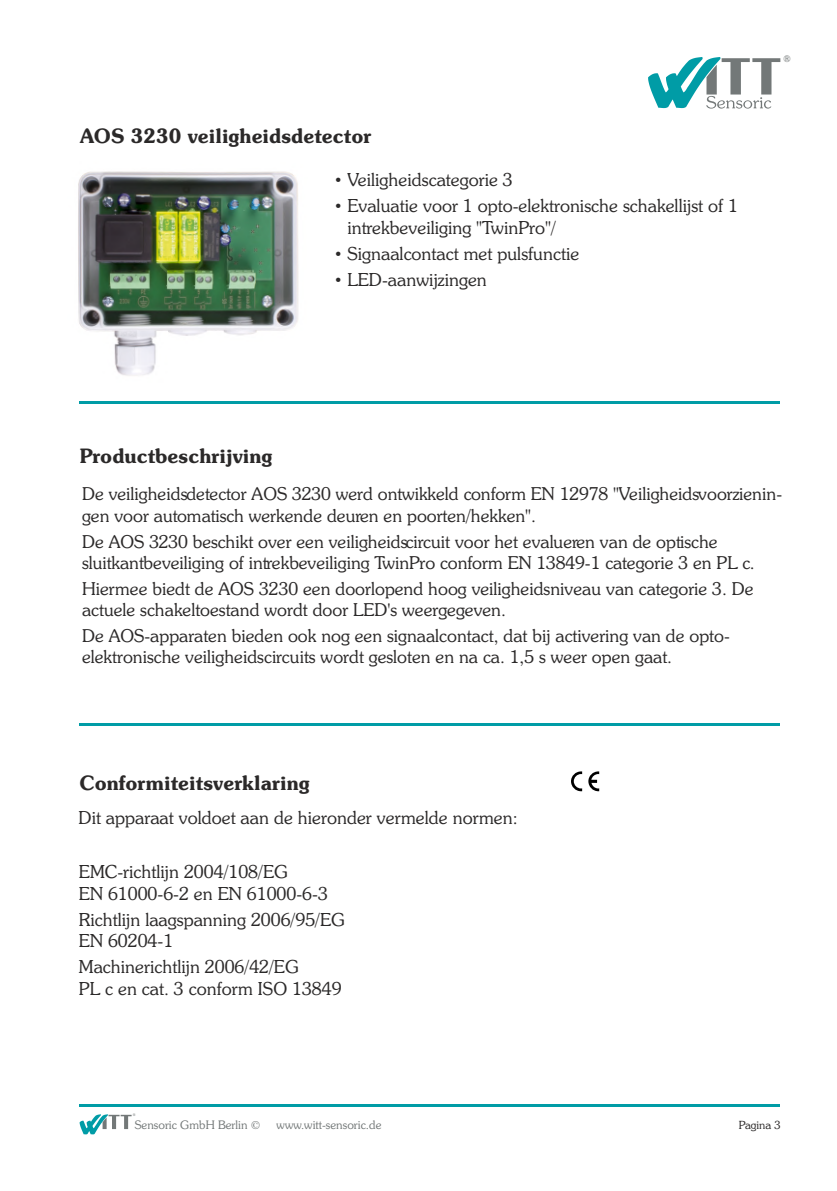
<style>
.page{position:relative;width:837px;height:1191px;background:#fff}
.page>*{position:absolute;margin:0;border:0;box-sizing:border-box;transform-origin:0 0}
.t1{font:600 20px "Souvenir IT Cby BT";color:#2b2929}
.t2{font:300 18px/26px "Souvenir IT Cby BT";color:#2b2929}
.t3{font:300 17.8px/21.4px "Souvenir IT Cby BT";color:#2b2929}
.t4{font:300 11.8px "Souvenir IT Cby BT";color:#737878}
.t5{font:300 11.4px "Souvenir IT Cby BT";color:#2b2929}
.t6{font:300 9px "Souvenir";color:#737878}
.t7{font:300 3.6px "Souvenir";color:#737878}
</style>
<div class="page">
<img style="left:78px;top:171px;width:221px;height:205px">
<hr style="left:79px;top:401px;width:700px;height:2px;background:#009ca6">
<hr style="left:79px;top:723px;width:700px;height:3px;background:#009ca6">
<svg style="left:571px;top:771px;width:28px;height:20px"></svg>
<hr style="left:79px;top:1105px;width:701px;height:2px;background:#009ca6">
<svg style="left:648px;top:57px;width:132px;height:52px"></svg>
<svg style="left:80px;top:1114px;width:51px;height:20px"></svg>
<p class="t1" style="left:80px;top:128px;width:293px">AOS 3230 veiligheidsdetector</p>
<p class="t2" style="left:347px;top:168px;width:392px">Veiligheidscategorie 3<br>Evaluatie voor 1 opto-elektronische schakellijst of 1</p>
<p class="t2" style="left:347px;top:216px;width:233px">intrekbeveiliging "TwinPro"/<br>Signaalcontact met pulsfunctie<br>LED-aanwijzingen</p>
<p class="t6" style="left:783px;top:55px;width:9px">®</p>
<p class="t1" style="left:80px;top:447px;width:194px">Productbeschrijving</p>
<p class="t3" style="left:82px;top:485px;width:701px">De veiligheidsdetector AOS 3230 werd ontwikkeld conform EN 12978 "Veiligheidsvoorzienin&shy;gen voor automatisch werkende deuren en poorten/hekken".</p>
<p class="t3" style="left:82px;top:532px;width:673px">De AOS 3230 beschikt over een veiligheidscircuit voor het evalueren van de optische sluitkantbeveiliging of intrekbeveiliging TwinPro conform EN 13849-1 categorie 3 en PL c.</p>
<p class="t3" style="left:82px;top:579px;width:672px">Hiermee biedt de AOS 3230 een doorlopend hoog veiligheidsniveau van categorie 3. De actuele schakeltoestand wordt door LED's weergegeven.</p>
<p class="t3" style="left:82px;top:626px;width:649px">De AOS-apparaten bieden ook nog een signaalcontact, dat bij activering van de opto&shy;elektronische veiligheidscircuits wordt gesloten en na ca. 1,5 s weer open gaat.</p>
<p class="t1" style="left:79px;top:775px;width:232px">Conformiteitsverklaring</p>
<p class="t2" style="left:79px;top:806px;width:440px">Dit apparaat voldoet aan de hieronder vermelde normen:</p>
<p class="t2" style="left:79px;top:862px;width:250px;line-height:21.6px">EMC-richtlijn 2004/108/EG<br>EN 61000-6-2 en EN 61000-6-3</p>
<p class="t2" style="left:79px;top:910px;width:267px;line-height:21.6px">Richtlijn laagspanning 2006/95/EG<br>EN 60204-1</p>
<p class="t2" style="left:79px;top:958px;width:264px;line-height:21.6px">Machinerichtlijn 2006/42/EG<br>PL c en cat. 3 conform ISO 13849</p>
<p class="t7" style="left:133px;top:1113px;width:4px">®</p>
<p class="t4" style="left:135px;top:1120px;width:127px">Sensoric GmbH Berlin ©</p>
<p class="t4" style="left:276px;top:1120px;width:106px">www.witt-sensoric.de</p>
<p class="t5" style="left:738px;top:1120px;width:43px">Pagina 3</p>
</div>
